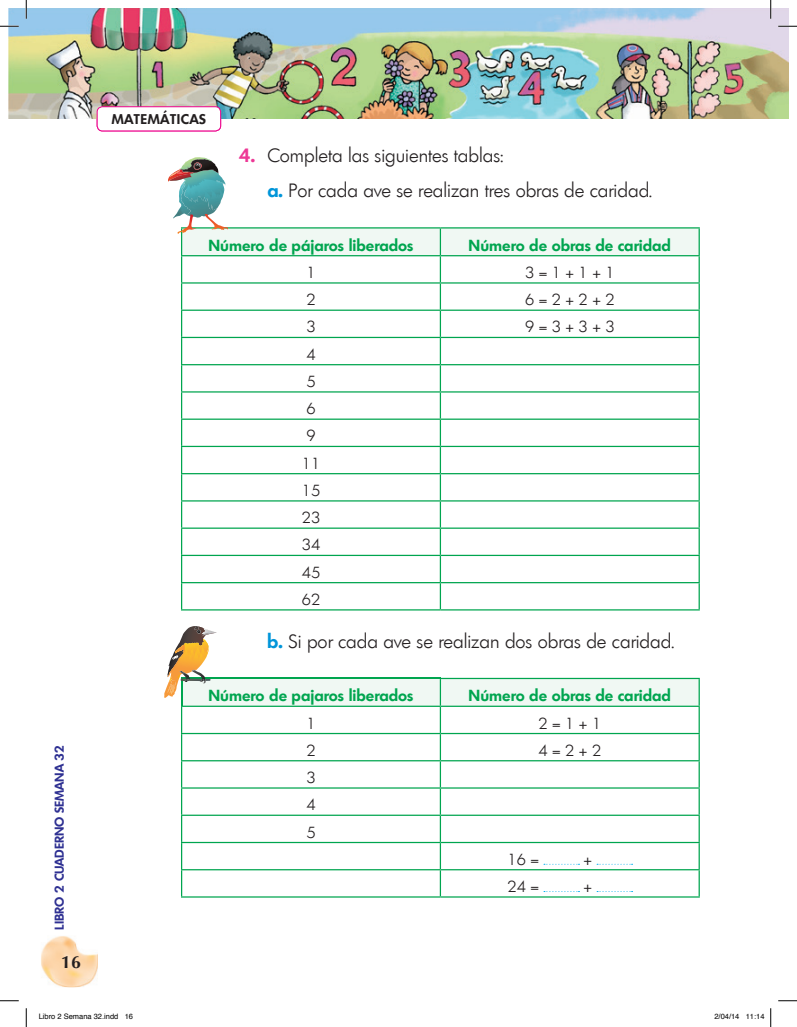
<style>
.page{position:relative;width:797px;height:1027px;background:#fff}
.page>*{position:absolute;margin:0;border:0;box-sizing:border-box;transform-origin:0 0}
.t1{font:300 18.75px/35.4px "Limerick";color:#231f20}
.t2{font:700 17.5px "Optima";color:#231f20}
.t3{font:600 15.62px "Limerick";color:#00a54f}
.t4{font:300 15.62px/27.2px "Limerick";color:#231f20}
.t5{font:600 13.75px "Limerick";letter-spacing:.05em;color:#231f20}
.t6{font:600 12.5px "Limerick";color:#2e3092}
.t7{font:7.5px "Helvetica";color:#000}
.s1{font-weight:600;color:#ed3896}
.s2{font-weight:600;color:#0095d9}
</style>
<div class="page">
<img style="left:9px;top:9px;width:779px;height:109px">
<img style="left:41px;top:936px;width:57px;height:51px">
<img style="left:62px;top:956px;width:18px;height:12px">
<div style="left:97px;top:107px;width:124px;height:24px;background:#fff;border-radius:5px"></div>
<div style="left:97px;top:106px;width:124px;height:25px;border:1px solid #ed028c;border-radius:5px"></div>
<hr style="left:181px;top:227px;width:259px;height:2px;background:#00a54f">
<hr style="left:440px;top:227px;width:259px;height:2px;background:#00a54f">
<hr style="left:181px;top:609px;width:259px;height:1px;background:#00a54f">
<hr style="left:440px;top:609px;width:259px;height:1px;background:#00a54f">
<hr style="left:181px;top:896px;width:259px;height:2px;background:#00a54f">
<hr style="left:440px;top:896px;width:259px;height:2px;background:#00a54f">
<img style="left:178px;top:626px;width:17px;height:44px">
<img style="left:201px;top:629px;width:15px;height:8px">
<img style="left:187px;top:639px;width:17px;height:1px">
<img style="left:185px;top:655px;width:14px;height:6px">
<img style="left:184px;top:640px;width:20px;height:15px">
<img style="left:168px;top:644px;width:17px;height:26px">
<svg style="left:194px;top:626px;width:7px;height:8px"></svg>
<svg style="left:171px;top:655px;width:7px;height:5px"></svg>
<img style="left:196px;top:157px;width:8px;height:2px">
<img style="left:185px;top:182px;width:22px;height:21px">
<img style="left:185px;top:176px;width:18px;height:21px">
<svg style="left:175px;top:208px;width:8px;height:9px"></svg>
<img style="left:168px;top:177px;width:25px;height:5px">
<img style="left:169px;top:172px;width:26px;height:9px">
<img style="left:180px;top:159px;width:24px;height:11px">
<svg style="left:170px;top:169px;width:18px;height:8px"></svg>
<svg style="left:194px;top:162px;width:8px;height:8px"></svg>
<img style="left:205px;top:214px;width:23px;height:14px">
<img style="left:177px;top:214px;width:20px;height:20px">
<svg style="left:0;top:25px;width:19px;height:2px"></svg>
<svg style="left:778px;top:25px;width:19px;height:2px"></svg>
<svg style="left:0;top:1000px;width:19px;height:1px"></svg>
<svg style="left:778px;top:1000px;width:19px;height:1px"></svg>
<svg style="left:25px;top:0;width:2px;height:19px"></svg>
<svg style="left:25px;top:1008px;width:2px;height:19px"></svg>
<svg style="left:770px;top:0;width:1px;height:19px"></svg>
<svg style="left:770px;top:1008px;width:1px;height:19px"></svg>
<svg style="left:181px;top:228px;width:518px;height:381px"></svg>
<svg style="left:167px;top:670px;width:532px;height:226px"></svg>
<p class="t6" style="left:51px;top:930px;width:186px;rotate:-90deg">LIBRO 2 CUADERNO SEMANA 32</p>
<p class="t2" style="left:61px;top:952px;width:21px">16</p>
<p class="t5" style="left:112px;top:111px;width:96px">MATEMÁTICAS</p>
<p class="t1" style="left:267px;top:138px;width:386px;text-indent:-28px"><span class="s1">4.</span> Completa las siguientes tablas:<br><span class="s2">a.</span> Por cada ave se realizan tres obras de caridad.</p>
<p class="t3" style="left:208px;top:235px;width:206px">Número de pájaros liberados</p>
<p class="t3" style="left:468px;top:235px;width:204px">Número de obras de caridad</p>
<p class="t4" style="left:306px;top:259px;width:11px">1</p>
<p class="t4" style="left:525px;top:259px;width:91px">3 1 1 1</p>
<p class="t4" style="left:306px;top:286px;width:11px">2</p>
<p class="t4" style="left:525px;top:286px;width:91px">6 2 2 2</p>
<p class="t4" style="left:306px;top:313px;width:11px">3</p>
<p class="t4" style="left:525px;top:313px;width:91px">9 3 3 3</p>
<p class="t4" style="left:302px;top:341px;width:20px">4<br>5<br>6<br>9<br>11<br>15<br>23<br>34<br>45<br>62</p>
<p class="t1" style="left:267px;top:624px;width:408px"><span class="s2">b.</span> Si por cada ave se realizan dos obras de caridad.</p>
<p class="t3" style="left:208px;top:686px;width:206px">Número de pajaros liberados</p>
<p class="t3" style="left:468px;top:686px;width:204px">Número de obras de caridad</p>
<p class="t4" style="left:306px;top:709px;width:11px">1</p>
<p class="t4" style="left:538px;top:709px;width:64px">2 1 1</p>
<p class="t4" style="left:306px;top:737px;width:11px">2</p>
<p class="t4" style="left:538px;top:737px;width:64px">4 2 2</p>
<p class="t4" style="left:306px;top:764px;width:11px;text-align:justify">3<br>4<br>5</p>
<p class="t4" style="left:507px;top:846px;width:20px">16<br>24</p>
<p class="t7" style="left:39px;top:1011px;width:96px">Libro 2 Semana 32.indd 16</p>
<p class="t7" style="left:714px;top:1011px;width:52px">2/04/14 11:14</p>
</div>
